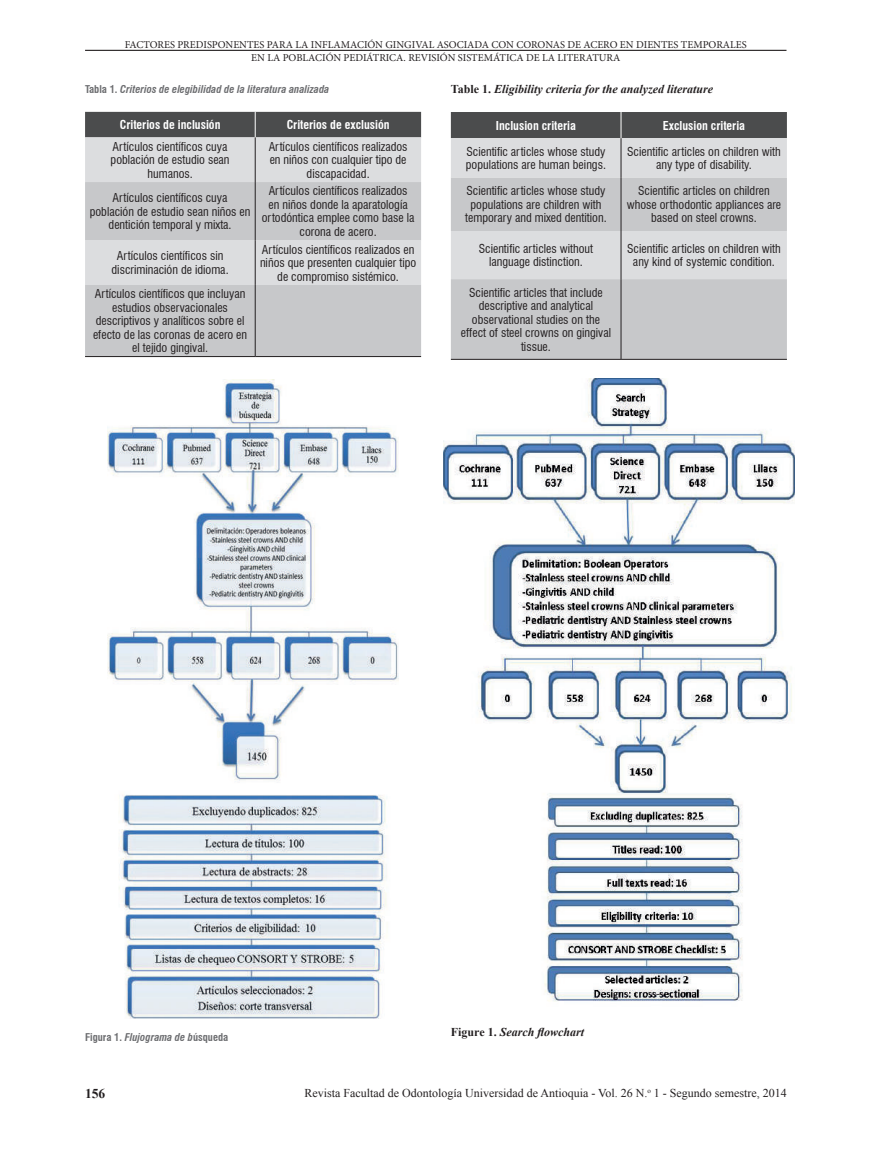
<style>
.page{position:relative;width:872px;height:1149px;background:#fff}
.page>*{position:absolute;margin:0;border:0;box-sizing:border-box;transform-origin:0 0}
.t1{font:700 13.5px "Times New Roman";color:#231f20}
.t2{font:condensed 12px/13.5px "Swiss 721 BT";color:#231f20;text-align:center}
.t3{font:12px "Times New Roman";color:#231f20}
.t4{font:700 condensed 12px "Swiss 721 BT";color:#fff}
.t5{font:italic 700 12px "Times New Roman";color:#231f20}
.t6{font:10.5px/13.5px "Minion Pro";color:#231f20;text-align:center}
.t7{font:italic 700 condensed 10.5px "Swiss 721 BT";color:#6c6d70}
.t8{font:700 condensed 10.5px "Swiss 721 BT";color:#6c6d70}
.s1{font-style:normal}
.s2{font-style:italic}
</style>
<div class="page">
<hr style="left:85px;top:50px;width:701px;height:1px;background:#231f20">
<div style="left:85px;top:137px;width:336px;height:45px;background:#dcdddf"></div>
<svg style="left:85px;top:182px;width:336px;height:174px;background:#cccdcf"></svg>
<div style="left:85px;top:112px;width:336px;height:25px;background:#4b4c4d"></div>
<hr style="left:255px;top:137px;width:1px;height:45px;background:#231f20">
<hr style="left:255px;top:182px;width:1px;height:58px;background:#231f20">
<hr style="left:255px;top:240px;width:1px;height:45px;background:#231f20">
<hr style="left:255px;top:285px;width:1px;height:71px;background:#231f20">
<hr style="left:85px;top:356px;width:170px;height:1px;background:#231f20">
<hr style="left:255px;top:356px;width:166px;height:1px;background:#231f20">
<img style="left:108px;top:379px;width:290px;height:639px">
<div style="left:451px;top:138px;width:336px;height:40px;background:#dcdddf"></div>
<svg style="left:451px;top:178px;width:336px;height:181px;background:#cccdcf"></svg>
<div style="left:451px;top:112px;width:336px;height:26px;background:#4b4c4d"></div>
<hr style="left:620px;top:138px;width:1px;height:40px;background:#231f20">
<hr style="left:620px;top:178px;width:1px;height:53px;background:#231f20">
<hr style="left:620px;top:231px;width:1px;height:48px;background:#231f20">
<hr style="left:620px;top:279px;width:1px;height:80px;background:#231f20">
<hr style="left:451px;top:359px;width:170px;height:1px;background:#231f20">
<hr style="left:621px;top:359px;width:166px;height:1px;background:#231f20">
<img style="left:443px;top:378px;width:351px;height:624px">
<p class="t6" style="left:125px;top:38px;width:623px">FACTORES PREDISPONENTES PARA LA INFLAMACIÓN GINGIVAL ASOCIADA CON CORONAS DE ACERO EN DIENTES TEMPORALES<br>EN LA POBLACIÓN PEDIÁTRICA. REVISIÓN SISTEMÁTICA DE LA LITERATURA</p>
<p class="t7" style="left:85px;top:83px;width:246px"><span class="s1">Tabla 1.</span> Criterios de elegibilidad de la literatura analizada</p>
<p class="t4" style="left:120px;top:118px;width:102px">Criterios de inclusión</p>
<p class="t4" style="left:287px;top:118px;width:104px">Criterios de exclusión</p>
<p class="t2" style="left:111px;top:140px;width:120px">Artículos científicos cuya población de estudio sean humanos.</p>
<p class="t2" style="left:269px;top:140px;width:140px">Artículos científicos realizados en niños con cualquier tipo de discapacidad.</p>
<p class="t2" style="left:90px;top:191px;width:162px">Artículos científicos cuya población de estudio sean niños en dentición temporal y mixta.</p>
<p class="t2" style="left:262px;top:184px;width:154px">Artículos científicos realizados en niños donde la aparatología ortodóntica emplee como base la corona de acero.</p>
<p class="t2" style="left:112px;top:249px;width:119px">Artículos científicos sin discriminación de idioma.</p>
<p class="t2" style="left:260px;top:242px;width:158px">Artículos científicos realizados en niños que presenten cualquier tipo de compromiso sistémico.</p>
<p class="t2" style="left:93px;top:287px;width:156px">Artículos científicos que incluyan estudios observacionales descriptivos y analíticos sobre el efecto de las coronas de acero en el tejido gingival.</p>
<p class="t5" style="left:451px;top:81px;width:264px"><span class="s1">Table 1.</span> Eligibility criteria for the analyzed literature</p>
<p class="t4" style="left:496px;top:118px;width:82px">Inclusion criteria</p>
<p class="t4" style="left:663px;top:118px;width:84px">Exclusion criteria</p>
<p class="t2" style="left:466px;top:145px;width:142px;text-align:left">Scientific articles whose study populations are human beings.</p>
<p class="t2" style="left:627px;top:145px;width:155px">Scientific articles on children with any type of disability.</p>
<p class="t2" style="left:465px;top:184px;width:143px">Scientific articles whose study populations are children with temporary and mixed dentition.</p>
<p class="t2" style="left:627px;top:184px;width:156px">Scientific articles on children whose orthodontic appliances are based on steel crowns.</p>
<p class="t2" style="left:479px;top:242px;width:116px">Scientific articles without language distinction.</p>
<p class="t2" style="left:627px;top:242px;width:155px">Scientific articles on children with any kind of systemic condition.</p>
<p class="t2" style="left:461px;top:285px;width:152px">Scientific articles that include descriptive and analytical observational studies on the effect of steel crowns on gingival tissue.</p>
<p class="t8" style="left:85px;top:1030px;width:145px">Figura 1. <span class="s2">Flujograma de b</span>úsqueda</p>
<p class="t5" style="left:451px;top:1023px;width:135px"><span class="s1">Figure 1.</span> Search flowchart</p>
<p class="t1" style="left:85px;top:1083px;width:22px">156</p>
<p class="t3" style="left:304px;top:1084px;width:484px">Revista Facultad de Odontología Universidad de Antioquia - Vol. 26 N.<sup>o</sup> 1 - Segundo semestre, 2014</p>
</div>
